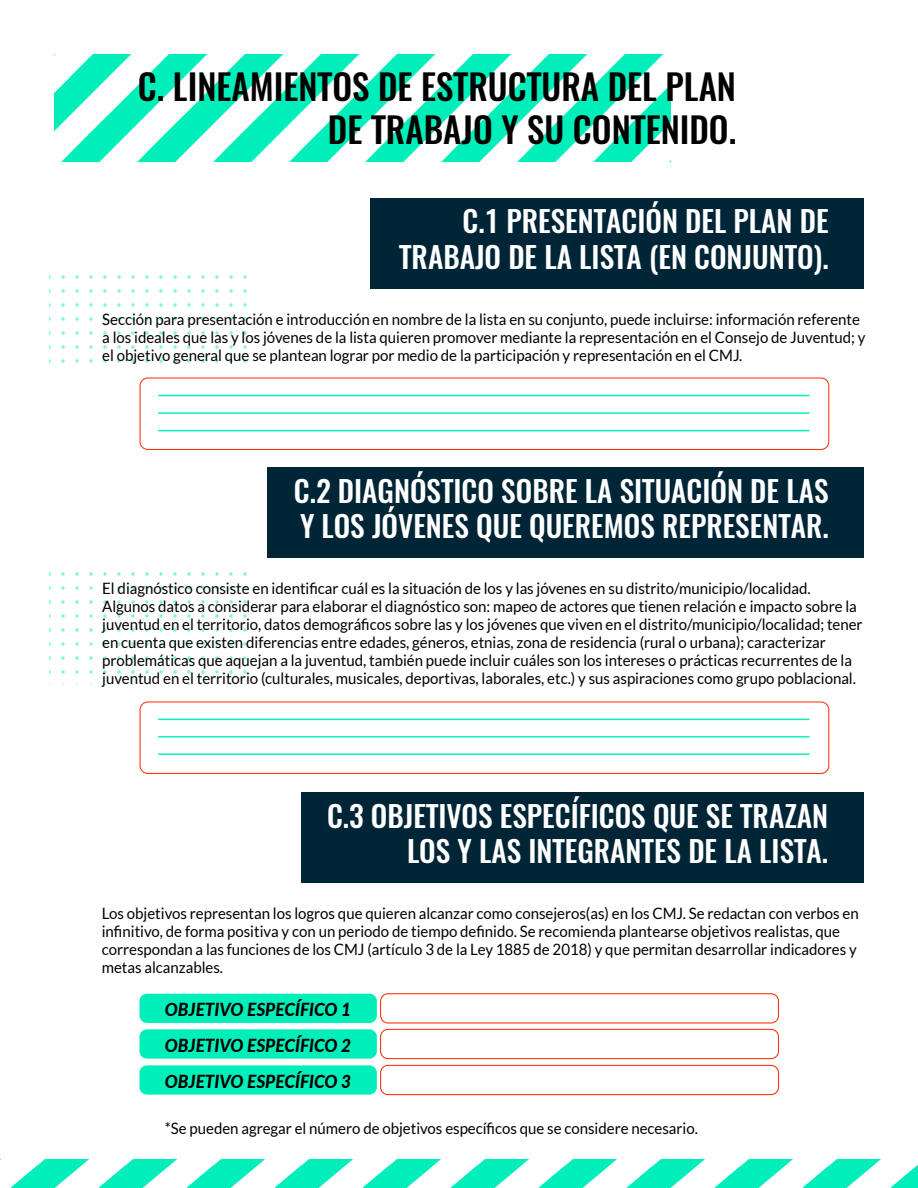
<style>
.page{position:relative;width:918px;height:1188px;background:#fff}
.page>*{position:absolute;margin:0;border:0;box-sizing:border-box;transform-origin:0 0}
.t1{font:500 35.25px/43.5px "Oswald";color:#000;text-align:right}
.t2{font:500 29.55px/35.4px "Oswald";color:#fff;text-align:right}
.t3{font:italic 800 18px/36px "Lato";color:#000;text-align:justify;scale:.96 1}
.t4{font:15.6px/18px "Lato";color:#000;scale:.96 1}
</style>
<div class="page">
<svg style="left:54px;top:54px;width:616px;height:108px"></svg>
<svg style="left:49px;top:275px;width:198px;height:88px"></svg>
<div style="left:140px;top:377px;width:689px;height:73px;border:1px solid #ff3000;border-radius:8px"></div>
<div style="left:370px;top:198px;width:494px;height:90px;background:#002536"></div>
<div style="left:268px;top:468px;width:596px;height:90px;background:#002536"></div>
<hr style="left:158px;top:395px;width:651px;height:1px;background:#00efba">
<hr style="left:158px;top:412px;width:651px;height:2px;background:#00efba">
<hr style="left:158px;top:430px;width:651px;height:1px;background:#00efba">
<div style="left:140px;top:701px;width:689px;height:73px;border:1px solid #ff3000;border-radius:8px"></div>
<hr style="left:158px;top:719px;width:651px;height:1px;background:#00efba">
<hr style="left:158px;top:736px;width:651px;height:2px;background:#00efba">
<hr style="left:158px;top:753px;width:651px;height:2px;background:#00efba">
<div style="left:301px;top:793px;width:563px;height:90px;background:#002536"></div>
<div style="left:139px;top:994px;width:238px;height:29px;background:#00efba;border-radius:7px"></div>
<div style="left:139px;top:1029px;width:238px;height:30px;background:#00efba;border-radius:7px"></div>
<div style="left:139px;top:1065px;width:238px;height:30px;background:#00efba;border-radius:7px"></div>
<div style="left:380px;top:993px;width:399px;height:31px;border:1px solid #ff3000;border-radius:7px"></div>
<div style="left:380px;top:1029px;width:399px;height:30px;border:1px solid #ff3000;border-radius:7px"></div>
<div style="left:380px;top:1065px;width:399px;height:30px;border:1px solid #ff3000;border-radius:7px"></div>
<svg style="left:0;top:1159px;width:918px;height:29px"></svg>
<h1 class="t1" style="left:138px;top:65px;width:600px">C. LINEAMIENTOS DE ESTRUCTURA DEL PLAN<br>DE TRABAJO Y SU CONTENIDO.</h1>
<h2 class="t2" style="left:399px;top:204px;width:431px">C.1 PRESENTACIÓN DEL PLAN DE<br>TRABAJO DE LA LISTA (EN CONJUNTO).</h2>
<p class="t4" style="left:102px;top:310px;width:797px">Sección para presentación e introducción en nombre de la lista en su conjunto, puede incluirse: información referente a los ideales que las y los jóvenes de la lista quieren promover mediante la representación en el Consejo de Juventud; y el objetivo general que se plantean lograr por medio de la participación y representación en el CMJ.</p>
<h2 class="t2" style="left:294px;top:474px;width:536px;text-align:left">C.2 DIAGNÓSTICO SOBRE LA SITUACIÓN DE LAS<br>Y LOS JÓVENES QUE QUEREMOS REPRESENTAR.</h2>
<p class="t4" style="left:102px;top:579px;width:794px">El diagnóstico consiste en identificar cuál es la situación de los y las jóvenes en su distrito/municipio/localidad.<br>Algunos datos a considerar para elaborar el diagnóstico son: mapeo de actores que tienen relación e impacto sobre la juventud en el territorio, datos demográficos sobre las y los jóvenes que viven en el distrito/municipio/localidad; tener en cuenta que existen diferencias entre edades, géneros, etnias, zona de residencia (rural o urbana); caracterizar problemáticas que aquejan a la juventud, también puede incluir cuáles son los intereses o prácticas recurrentes de la juventud en el territorio (culturales, musicales, deportivas, laborales, etc.) y sus aspiraciones como grupo poblacional.</p>
<h2 class="t2" style="left:327px;top:799px;width:503px">C.3 OBJETIVOS ESPECÍFICOS QUE SE TRAZAN<br>LOS Y LAS INTEGRANTES DE LA LISTA.</h2>
<p class="t4" style="left:102px;top:904px;width:790px">Los objetivos representan los logros que quieren alcanzar como consejeros(as) en los CMJ. Se redactan con verbos en infinitivo, de forma positiva y con un periodo de tiempo definido. Se recomienda plantearse objetivos realistas, que correspondan a las funciones de los CMJ (artículo 3 de la Ley 1885 de 2018) y que permitan desarrollar indicadores y metas alcanzables.</p>
<p class="t3" style="left:165px;top:991px;width:195px">OBJETIVO ESPECÍFICO 1<br>OBJETIVO ESPECÍFICO 2<br>OBJETIVO ESPECÍFICO 3</p>
<p class="t4" style="left:165px;top:1119px;width:557px">*Se pueden agregar el número de objetivos específicos que se considere necesario.</p>
</div>
